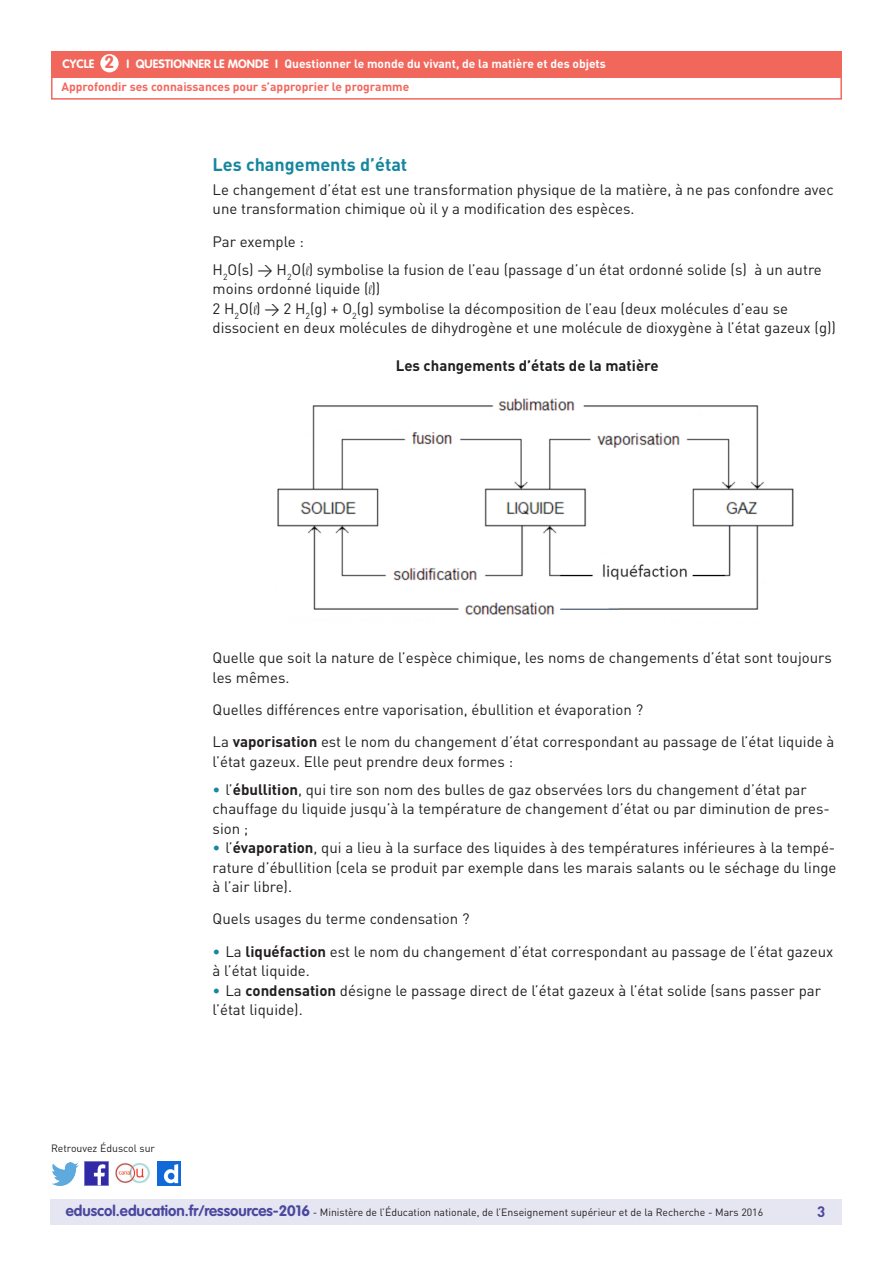
<style>
.page{position:relative;width:893px;height:1263px;background:#fff}
.page>*{position:absolute;margin:0;border:0;box-sizing:border-box;transform-origin:0 0}
._04_Titre_de_niveau{font:700 18px "DIN Pro";color:#16879f}
.t1{font:700 17.25px "VAG Rounded Std";color:#f2675c}
._06_Texte_courant{font:15px/19.5px "DIN Pro";color:#231f20}
._08_Liste_à_puces_ni{font:15px/19.5px "DIN Pro";color:#231f20}
._06_Texte_courant-2{font:700 15px "DIN Pro";color:#231f20}
.t2{font:700 15px "DIN Pro";color:#4a489e}
.t3{font:700 12px "DIN Pro";color:#f2675c}
.t4{font:700 12px "DIN Pro";color:#fff}
.t5{font:700 12px "VAG Rounded Std";color:#fff}
.t6{font:10.5px "DIN Pro";color:#231f20}
.s1{font-family:"French Script"}
.s2{font-weight:700}
.s3{color:#16879f}
.s4{font-family:"VAG Rounded Std";font-weight:700;font-size:15px;color:#4a489e}
</style>
<div class="page">
<div style="left:50px;top:1199px;width:791px;height:26px;background:#e6e5f2"></div>
<div style="left:51px;top:51px;width:791px;height:27px;background:#f2675c"></div>
<div style="left:100px;top:54px;width:19px;height:18px;background:#fff;border-radius:50%"></div>
<div style="left:51px;top:75px;width:791px;height:25px;border:2px solid #f2675c"></div>
<img style="left:85px;top:1162px;width:23px;height:23px">
<img style="left:51px;top:1163px;width:28px;height:22px">
<img style="left:158px;top:1162px;width:22px;height:23px">
<img style="left:115px;top:1163px;width:35px;height:21px">
<img style="left:277px;top:398px;width:517px;height:217px">
<p class="t1" style="left:105px;top:52px;width:11px">2</p>
<p class="t4" style="left:284px;top:56px;width:323px">Questionner le monde du vivant, de la matière et des objets</p>
<p class="t3" style="left:61px;top:79px;width:349px">Approfondir ses connaissances pour s’approprier le programme</p>
<p class="t5" style="left:63px;top:57px;width:33px">CYCLE</p>
<p class="t5" style="left:127px;top:57px;width:153px">I QUESTIONNER LE MONDE I</p>
<p class="_04_Titre_de_niveau" style="left:213px;top:153px;width:196px">Les changements d’état</p>
<p class="_06_Texte_courant" style="left:213px;top:179px;width:623px">Le changement d’état est une transformation physique de la matière, à ne pas confondre avec une transformation chimique où il y a modification des espèces.</p>
<p class="_06_Texte_courant" style="left:213px;top:231px;width:93px">Par exemple :</p>
<p class="_06_Texte_courant" style="left:213px;top:259px;width:611px">H<sub>2</sub>O(s) → H<sub>2</sub>O(<span class="s1">l</span>) symbolise la fusion de l’eau (passage d’un état ordonné solide (s) à un autre moins ordonné liquide (<span class="s1">l</span>))</p>
<p class="_06_Texte_courant" style="left:213px;top:298px;width:625px">2 H<sub>2</sub>O(<span class="s1">l</span>) → 2 H<sub>2</sub>(g) + O<sub>2</sub>(g) symbolise la décomposition de l’eau (deux molécules d’eau se dissocient en deux molécules de dihydrogène et une molécule de dioxygène à l’état gazeux (g))</p>
<p class="_06_Texte_courant-2" style="left:396px;top:355px;width:265px">Les changements d’états de la matière</p>
<p class="t6" style="left:51px;top:1141px;width:106px">Retrouvez Éduscol sur</p>
<p class="_06_Texte_courant" style="left:213px;top:648px;width:621px">Quelle que soit la nature de l’espèce chimique, les noms de changements d’état sont toujours les mêmes.</p>
<p class="_06_Texte_courant" style="left:213px;top:699px;width:432px">Quelles différences entre vaporisation, ébullition et évaporation ?</p>
<p class="_06_Texte_courant" style="left:213px;top:732px;width:623px">La <span class="s2">vaporisation</span> est le nom du changement d’état correspondant au passage de l’état liquide à l’état gazeux. Elle peut prendre deux formes :</p>
<p class="_08_Liste_à_puces_ni" style="left:213px;top:779px;width:619px"><span class="s3">•</span> l’<span class="s2">ébullition</span>, qui tire son nom des bulles de gaz observées lors du changement d’état par chauffage du liquide jusqu’à la température de changement d’état ou par diminution de pres&shy;sion ;</p>
<p class="_08_Liste_à_puces_ni" style="left:213px;top:838px;width:625px;text-align:justify"><span class="s3">•</span> l’<span class="s2">évaporation</span>, qui a lieu à la surface des liquides à des températures inférieures à la tempé&shy;rature d’ébullition (cela se produit par exemple dans les marais salants ou le séchage du linge à l’air libre).</p>
<p class="_06_Texte_courant" style="left:213px;top:909px;width:258px">Quels usages du terme condensation ?</p>
<p class="_08_Liste_à_puces_ni" style="left:213px;top:941px;width:622px"><span class="s3">•</span> La <span class="s2">liquéfaction</span> est le nom du changement d’état correspondant au passage de l’état gazeux à l’état liquide.</p>
<p class="_08_Liste_à_puces_ni" style="left:213px;top:980px;width:610px"><span class="s3">•</span> La <span class="s2">condensation</span> désigne le passage direct de l’état gazeux à l’état solide (sans passer par l’état liquide).</p>
<p class="t6" style="left:66px;top:1205px;width:699px"><span class="s4">eduscol.education.fr/ressources-2016</span> - Ministère de l’Éducation nationale, de l’Enseignement supérieur et de la Recherche - Mars 2016</p>
<p class="t2" style="left:817px;top:1201px;width:10px">3</p>
</div>
